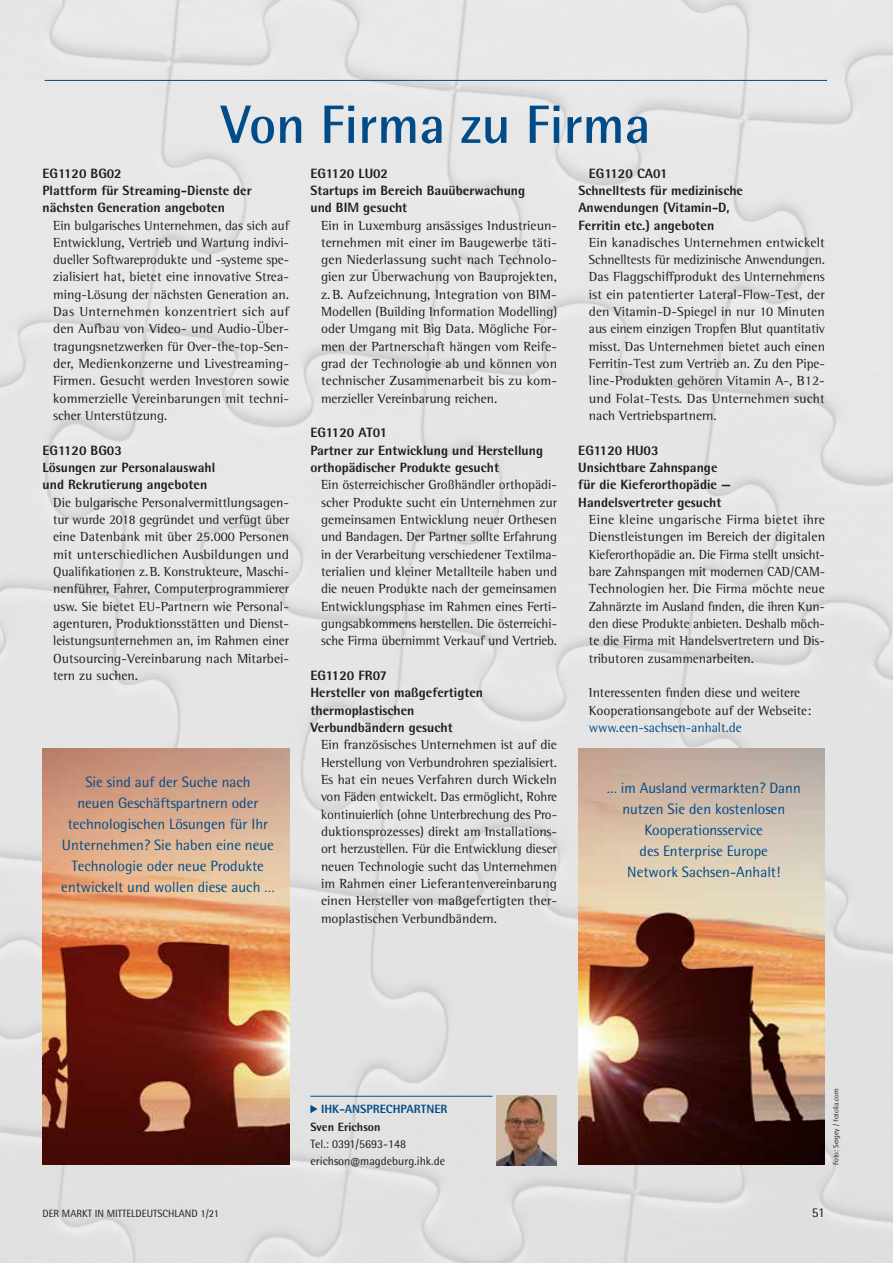
<style>
.page{position:relative;width:893px;height:1263px;background:#fff}
.page>*{position:absolute;margin:0;border:0;box-sizing:border-box;transform-origin:0 0}
.t1{font:700 54px "Rotis Semi Sans Pro";color:#004b88}
.t2{font:15px/21px "Rotis Semi Sans Pro";color:#004b88;text-align:center}
.t3{font:13.5px/17.4px "Rotis Semi Serif Pro";color:#1d1d1b;text-align:justify}
.t4{font:800 13.5px/17.2px "Rotis Semi Sans Pro";color:#1d1d1b}
.t5{font:13.5px "Rotis Semi Serif Pro";color:#004b88}
.t6{font:13.5px "Rotis Semi Sans Pro";color:#1d1d1b}
.t7{font:12px/17.4px "Rotis Semi Sans Pro";color:#1d1d1b}
.t8{font:800 12px "Rotis Semi Sans Pro";color:#004b88}
.t9{font:800 12px "Rotis Semi Sans Pro";color:#1d1d1b}
.t10{font:10.5px "Rotis Semi Sans Pro";color:#1d1d1b}
.t11{font:7.5px "Rotis Semi Sans Pro";color:#1d1d1b}
</style>
<div class="page">
<img style="left:0;top:0;width:893px;height:1263px">
<hr style="left:45px;top:80px;width:782px;height:1px;background:#004b88">
<img style="left:43px;top:749px;width:246px;height:416px">
<img style="left:578px;top:749px;width:247px;height:415px">
<hr style="left:310px;top:1096px;width:182px;height:1px;background:#004b88">
<svg style="left:310px;top:1105px;width:8px;height:8px"></svg>
<img style="left:497px;top:1096px;width:59px;height:69px">
<h1 class="t1" style="left:221px;top:91px;width:431px">Von Firma zu Firma</h1>
<p class="t4" style="left:43px;top:164px;width:211px">EG1120 BG02<br>Plattform für Streaming-Dienste der nächsten Generation angeboten</p>
<p class="t3" style="left:53px;top:216px;width:238px">Ein bulgarisches Unternehmen, das sich auf Entwicklung, Vertrieb und Wartung indivi&shy;dueller Softwareprodukte und -systeme spe&shy;zialisiert hat, bietet eine innovative Strea&shy;ming-Lösung der nächsten Generation an.<br>Das Unternehmen konzentriert sich auf den Aufbau von Video- und Audio-Über&shy;tragungsnetzwerken für Over-the-top-Sen&shy;der, Medienkonzerne und Livestreaming-Firmen. Gesucht werden Investoren sowie kommerzielle Vereinbarungen mit techni&shy;scher Unterstützung.</p>
<p class="t4" style="left:43px;top:441px;width:174px">EG1120 BG03<br>Lösungen zur Personalauswahl und Rekrutierung angeboten</p>
<p class="t3" style="left:53px;top:493px;width:238px">Die bulgarische Personalvermittlungsagen&shy;tur wurde 2018 gegründet und verfügt über eine Datenbank mit über 25.000 Personen mit unterschiedlichen Ausbildungen und Qualifikationen z.B. Konstrukteure, Maschi&shy;nenführer, Fahrer, Computerprogrammierer usw. Sie bietet EU-Partnern wie Personal&shy;agenturen, Produktionsstätten und Dienst&shy;leistungsunternehmen an, im Rahmen einer Outsourcing-Vereinbarung nach Mitarbei&shy;tern zu suchen.</p>
<p class="t4" style="left:578px;top:164px;width:166px;text-indent:11px">EG1120 CA01<br>Schnelltests für medizinische<br>Anwendungen (Vitamin-D,<br>Ferritin etc.) angeboten</p>
<p class="t3" style="left:589px;top:234px;width:238px">Ein kanadisches Unternehmen entwickelt Schnelltests für medizinische Anwendungen.<br>Das Flaggschiffprodukt des Unternehmens ist ein patentierter Lateral-Flow-Test, der den Vitamin-D-Spiegel in nur 10 Minuten aus einem einzigen Tropfen Blut quantitativ misst. Das Unternehmen bietet auch einen Ferritin-Test zum Vertrieb an. Zu den Pipe&shy;line-Produkten gehören Vitamin A-, B12- und Folat-Tests. Das Unternehmen sucht nach Vertriebspartnern.</p>
<p class="t4" style="left:578px;top:441px;width:154px">EG1120 HU03<br>Unsichtbare Zahnspange für die Kieferorthopädie —<br>Handelsvertreter gesucht</p>
<p class="t3" style="left:589px;top:511px;width:238px">Eine kleine ungarische Firma bietet ihre Dienstleistungen im Bereich der digitalen Kieferorthopädie an. Die Firma stellt unsicht&shy;bare Zahnspangen mit modernen CAD/CAM-Technologien her. Die Firma möchte neue Zahnärzte im Ausland finden, die ihren Kun&shy;den diese Produkte anbieten. Deshalb möch&shy;te die Firma mit Handelsvertretern und Dis&shy;tributoren zusammenarbeiten.</p>
<p class="t3" style="left:589px;top:684px;width:224px">Interessenten finden diese und weitere<br>Kooperationsangebote auf der Webseite:</p>
<p class="t5" style="left:589px;top:719px;width:155px">www.een-sachsen-anhalt.de</p>
<p class="t4" style="left:310px;top:164px;width:216px">EG1120 LU02<br>Startups im Bereich Bauüberwachung und BIM gesucht</p>
<p class="t3" style="left:321px;top:216px;width:238px">Ein in Luxemburg ansässiges Industrieun&shy;ternehmen mit einer im Baugewerbe täti&shy;gen Niederlassung sucht nach Technolo&shy;gien zur Überwachung von Bauprojekten, z.B. Aufzeichnung, Integration von BIM-Modellen (Building Information Modelling) oder Umgang mit Big Data. Mögliche For&shy;men der Partnerschaft hängen vom Reife&shy;grad der Technologie ab und können von technischer Zusammenarbeit bis zu kom&shy;merzieller Vereinbarung reichen.</p>
<p class="t4" style="left:310px;top:424px;width:234px">EG1120 AT01<br>Partner zur Entwicklung und Herstellung orthopädischer Produkte gesucht</p>
<p class="t3" style="left:321px;top:476px;width:238px">Ein österreichischer Großhändler orthopädi&shy;scher Produkte sucht ein Unternehmen zur gemeinsamen Entwicklung neuer Orthesen und Bandagen. Der Partner sollte Erfahrung in der Verarbeitung verschiedener Textilma&shy;terialien und kleiner Metallteile haben und die neuen Produkte nach der gemeinsamen Entwicklungsphase im Rahmen eines Ferti&shy;gungsabkommens herstellen. Die österreichi&shy;sche Firma übernimmt Verkauf und Vertrieb.</p>
<p class="t4" style="left:310px;top:667px;width:174px">EG1120 FR07<br>Hersteller von maßgefertigten thermoplastischen<br>Verbundbändern gesucht</p>
<p class="t3" style="left:321px;top:736px;width:238px">Ein französisches Unternehmen ist auf die Herstellung von Verbundrohren spezialisiert.<br>Es hat ein neues Verfahren durch Wickeln von Fäden entwickelt. Das ermöglicht, Rohre kontinuierlich (ohne Unterbrechung des Pro&shy;duktionsprozesses) direkt am Installations&shy;ort herzustellen. Für die Entwicklung dieser neuen Technologie sucht das Unternehmen im Rahmen einer Lieferantenvereinbarung einen Hersteller von maßgefertigten ther&shy;moplastischen Verbundbändern.</p>
<p class="t2" style="left:61px;top:771px;width:215px">Sie sind auf der Suche nach<br>neuen Geschäftspartnern oder technologischen Lösungen für Ihr<br>Unternehmen? Sie haben eine neue<br>Technologie oder neue Produkte entwickelt und wollen diese auch …</p>
<p class="t2" style="left:607px;top:778px;width:196px">… im Ausland vermarkten? Dann nutzen Sie den kostenlosen<br>Kooperationsservice<br>des Enterprise Europe<br>Network Sachsen-Anhalt!</p>
<p class="t8" style="left:321px;top:1101px;width:128px">IHK-ANSPRECHPARTNER</p>
<p class="t9" style="left:310px;top:1119px;width:72px">Sven Erichson</p>
<p class="t7" style="left:310px;top:1135px;width:136px">Tel.: 0391/5693-148 erichson@magdeburg.ihk.de</p>
<p class="t11" style="left:831px;top:1165px;width:79px;rotate:-90deg">Foto: Sergey / fotolia.com</p>
<p class="t10" style="left:43px;top:1207px;width:178px">DER MARKT IN MITTELDEUTSCHLAND 1/21</p>
<p class="t6" style="left:812px;top:1204px;width:15px">51</p>
</div>
